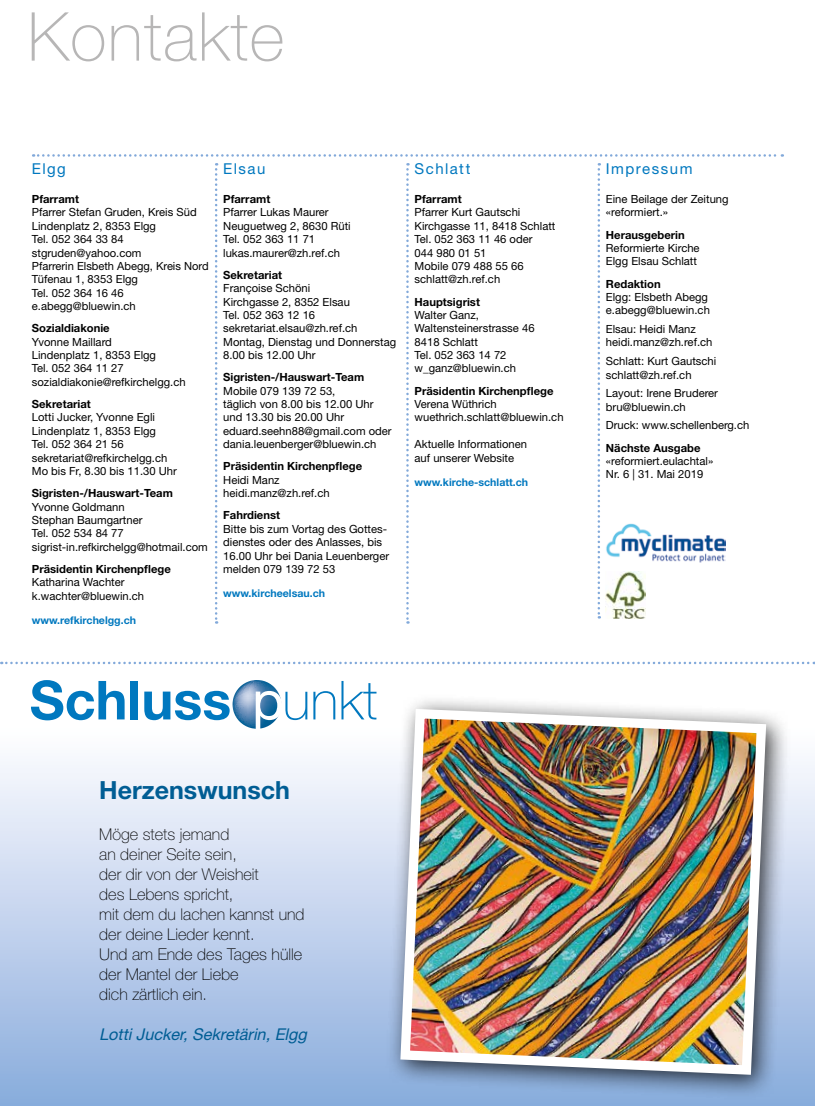
<style>
.page{position:relative;width:815px;height:1106px;background:#fff}
.page>*{position:absolute;margin:0;border:0;box-sizing:border-box;transform-origin:0 0}
.t1{font:100 67.5px "Helvetica Neue LT Std";letter-spacing:.02em;color:#b7b6b6}
.t2{font:700 53.88px "Helvetica Neue LT Std";color:#0078bf}
.t3{font:700 25px "Helvetica Neue LT Std";color:#005d94}
.t4{font:100 16.25px/20px "Helvetica Neue LT Std";color:#000}
.t5{font:italic 16.25px "Helvetica Neue LT Std";color:#005d94}
.t6{font:15px "Helvetica Neue LT Std";letter-spacing:.095em;color:#0078bf}
.t7{font:11.25px/13.4px "Helvetica Neue LT Std";color:#000}
.t8{font:700 11.25px "Helvetica Neue LT Std";color:#000}
.t9{font:700 10.62px "Helvetica Neue LT Std";color:#0078bf}
.s1{font-weight:400;color:#fff}
.s2{font-weight:100}
</style>
<div class="page">
<svg style="left:406px;top:163px;width:3px;height:460px"></svg>
<svg style="left:598px;top:163px;width:2px;height:455px"></svg>
<svg style="left:215px;top:163px;width:2px;height:460px"></svg>
<img style="left:606px;top:571px;width:40px;height:47px">
<img style="left:606px;top:524px;width:119px;height:38px">
<svg style="left:33px;top:154px;width:750px;height:3px"></svg>
<div style="left:0;top:725px;width:815px;height:381px;background:linear-gradient(to bottom,#fff,#89acdc)"></div>
<svg style="left:1px;top:661px;width:814px;height:3px"></svg>
<svg style="left:233px;top:680px;width:48px;height:48px"></svg>
<div style="left:386px;top:694px;width:405px;height:405px;background:#000;opacity:.75"></div>
<img style="left:396px;top:704px;width:375px;height:375px">
<h1 class="t1" style="left:27px;top:-2px;width:259px">Kontakte</h1>
<h3 class="t6" style="left:32px;top:159px;width:35px">Elgg</h3>
<p class="t8" style="left:32px;top:192px;width:49px">Pfarramt</p>
<p class="t7" style="left:32px;top:205px;width:178px">Pfarrer Stefan Gruden, Kreis Süd<br>Lindenplatz 2, 8353 Elgg<br>Tel. 052 364 33 84 stgruden@yahoo.com<br>Pfarrerin Elsbeth Abegg, Kreis Nord<br>Tüfenau 1, 8353 Elgg<br>Tel. 052 364 16 46 e.abegg@bluewin.ch</p>
<p class="t8" style="left:32px;top:321px;width:79px">Sozialdiakonie</p>
<p class="t7" style="left:32px;top:335px;width:155px">Yvonne Maillard<br>Lindenplatz 1, 8353 Elgg<br>Tel. 052 364 11 27 sozialdiakonie@refkirchelgg.ch</p>
<p class="t8" style="left:32px;top:397px;width:60px">Sekretariat</p>
<p class="t7" style="left:32px;top:410px;width:147px">Lotti Jucker, Yvonne Egli<br>Lindenplatz 1, 8353 Elgg<br>Tel. 052 364 21 56 sekretariat@refkirchelgg.ch<br>Mo bis Fr, 8.30 bis 11.30 Uhr</p>
<p class="t8" style="left:32px;top:486px;width:143px">Sigristen-/Hauswart-Team</p>
<p class="t7" style="left:32px;top:500px;width:177px">Yvonne Goldmann<br>Stephan Baumgartner<br>Tel. 052 534 84 77 sigrist-in.refkirchelgg@hotmail.com</p>
<p class="t8" style="left:32px;top:562px;width:140px">Präsidentin Kirchenpflege</p>
<p class="t7" style="left:32px;top:575px;width:114px">Katharina Wachter k.wachter@bluewin.ch</p>
<p class="t9" style="left:32px;top:613px;width:106px">www.refkirchelgg.ch</p>
<h3 class="t6" style="left:223px;top:159px;width:44px">Elsau</h3>
<h3 class="t6" style="left:415px;top:159px;width:57px">Schlatt</h3>
<p class="t8" style="left:415px;top:192px;width:49px">Pfarramt</p>
<p class="t7" style="left:415px;top:205px;width:142px">Pfarrer Kurt Gautschi<br>Kirchgasse 11, 8418 Schlatt<br>Tel. 052 363 11 46 oder<br>044 980 01 51<br>Mobile 079 488 55 66 schlatt@zh.ref.ch</p>
<p class="t8" style="left:415px;top:294px;width:67px">Hauptsigrist</p>
<p class="t7" style="left:415px;top:308px;width:122px">Walter Ganz,<br>Waltensteinerstrasse 46<br>8418 Schlatt<br>Tel. 052 363 14 72 w_ganz@bluewin.ch</p>
<p class="t8" style="left:415px;top:384px;width:140px">Präsidentin Kirchenpflege</p>
<p class="t7" style="left:415px;top:397px;width:151px">Verena Wüthrich wuethrich.schlatt@bluewin.ch</p>
<p class="t7" style="left:415px;top:437px;width:114px">Aktuelle Informationen auf unserer Website</p>
<p class="t9" style="left:415px;top:475px;width:115px">www.kirche-schlatt.ch</p>
<p class="t8" style="left:223px;top:192px;width:49px">Pfarramt</p>
<p class="t7" style="left:223px;top:205px;width:129px">Pfarrer Lukas Maurer<br>Neuguetweg 2, 8630 Rüti<br>Tel. 052 363 11 71 lukas.maurer@zh.ref.ch</p>
<p class="t8" style="left:223px;top:268px;width:60px">Sekretariat</p>
<p class="t7" style="left:223px;top:281px;width:174px">Françoise Schöni<br>Kirchgasse 2, 8352 Elsau<br>Tel. 052 363 12 16 sekretariat.elsau@zh.ref.ch<br>Montag, Dienstag und Donnerstag<br>8.00 bis 12.00 Uhr</p>
<p class="t8" style="left:223px;top:370px;width:143px">Sigristen-/Hauswart-Team</p>
<p class="t7" style="left:223px;top:384px;width:170px">Mobile 079 139 72 53,<br>täglich von 8.00 bis 12.00 Uhr und 13.30 bis 20.00 Uhr eduard.seehn88@gmail.com oder dania.leuenberger@bluewin.ch</p>
<p class="t8" style="left:223px;top:459px;width:140px">Präsidentin Kirchenpflege</p>
<p class="t7" style="left:223px;top:473px;width:108px">Heidi Manz heidi.manz@zh.ref.ch</p>
<p class="t8" style="left:223px;top:508px;width:58px">Fahrdienst</p>
<p class="t7" style="left:223px;top:522px;width:167px">Bitte bis zum Vortag des Gottes&shy;dienstes oder des Anlasses, bis<br>16.00 Uhr bei Dania Leuenberger melden 079 139 72 53</p>
<p class="t9" style="left:223px;top:587px;width:103px">www.kircheelsau.ch</p>
<h2 class="t2" style="left:30px;top:667px;width:349px">Schluss <span class="s1">p</span><span class="s2">unkt</span></h2>
<h3 class="t3" style="left:99px;top:774px;width:192px">Herzenswunsch</h3>
<h3 class="t4" style="left:99px;top:824px;width:207px">Möge stets jemand<br>an deiner Seite sein,<br>der dir von der Weisheit<br>des Lebens spricht,<br>mit dem du lachen kannst und der deine Lieder kennt.<br>Und am Ende des Tages hülle der Mantel der Liebe<br>dich zärtlich ein.</h3>
<h3 class="t5" style="left:99px;top:1024px;width:213px">LottiJucker,Sekretärin,Elgg</h3>
<h3 class="t6" style="left:606px;top:159px;width:88px">Impressum</h3>
<p class="t7" style="left:606px;top:192px;width:124px">Eine Beilage der Zeitung «reformiert.»</p>
<p class="t8" style="left:606px;top:228px;width:80px">Herausgeberin</p>
<p class="t7" style="left:606px;top:241px;width:95px">Reformierte Kirche<br>Elgg Elsau Schlatt</p>
<p class="t8" style="left:606px;top:277px;width:56px">Redaktion</p>
<p class="t7" style="left:606px;top:290px;width:106px">Elgg: Elsbeth Abegg e.abegg@bluewin.ch</p>
<p class="t7" style="left:606px;top:322px;width:108px">Elsau: Heidi Manz heidi.manz@zh.ref.ch</p>
<p class="t7" style="left:606px;top:354px;width:112px">Schlatt: Kurt Gautschi schlatt@zh.ref.ch</p>
<p class="t7" style="left:606px;top:386px;width:114px">Layout: Irene Bruderer bru@bluewin.ch</p>
<p class="t7" style="left:606px;top:418px;width:145px">Druck: www.schellenberg.ch</p>
<p class="t8" style="left:606px;top:440px;width:96px">Nächste Ausgabe</p>
<p class="t7" style="left:606px;top:454px;width:109px">«reformiert.eulachtal»<br>Nr. 6 | 31. Mai 2019</p>
</div>
